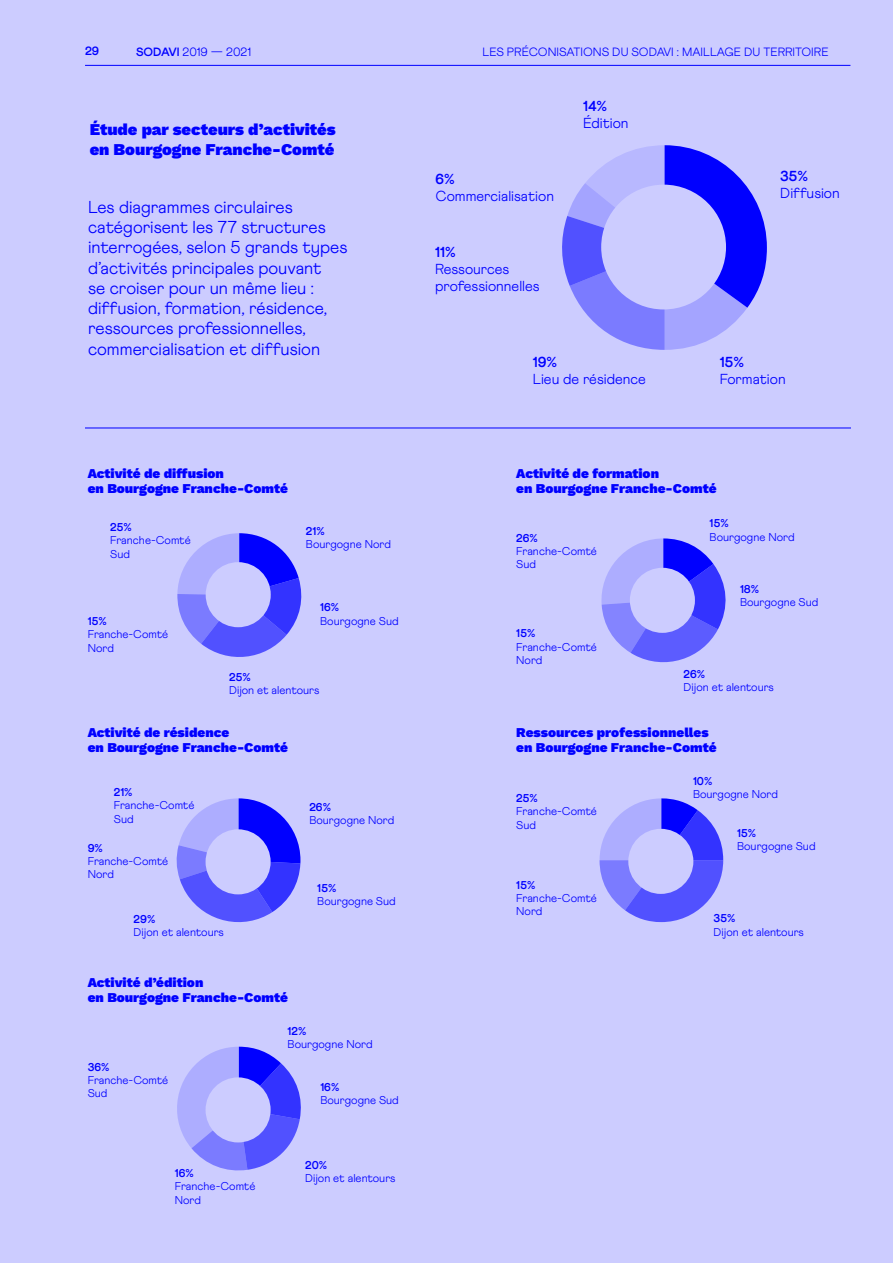
<style>
.page{position:relative;width:893px;height:1263px;background:#ccf}
.page>*{position:absolute;margin:0;border:0;box-sizing:border-box;transform-origin:0 0}
.t1{font:300 17.25px/20.2px "Athletics";color:#00f}
.t2{font:900 16.5px/20.2px "Work Sans";color:#00f}
.t3{font:300 14.55px/17px "Athletics";color:#00f}
.t4{font:700 14.55px "Athletics";color:#00f}
.t5{font:900 13.5px/15px "Work Sans";color:#00f}
.t6{font:300 12px "Athletics";color:#00f}
.t7{font:700 12px "Athletics";color:#00f}
.t8{font:300 11.4px/13.2px "Athletics";color:#00f}
.t9{font:700 11.4px "Athletics";color:#00f}
.s1{font-weight:700}
</style>
<div class="page">
<svg style="left:562px;top:145px;width:205px;height:205px"></svg>
<svg style="left:177px;top:533px;width:124px;height:124px"></svg>
<svg style="left:599px;top:798px;width:124px;height:124px"></svg>
<svg style="left:601px;top:538px;width:124px;height:124px"></svg>
<div style="left:630px;top:568px;width:65px;height:65px;background:#ccf;border-radius:50%"></div>
<svg style="left:177px;top:798px;width:123px;height:124px"></svg>
<svg style="left:177px;top:1047px;width:124px;height:123px"></svg>
<hr style="left:85px;top:428px;width:765px;height:1px;background:#00f">
<div style="left:601px;top:185px;width:125px;height:124px;background:#ccf;border-radius:50%"></div>
<div style="left:206px;top:562px;width:65px;height:65px;background:#ccf;border-radius:50%"></div>
<div style="left:206px;top:829px;width:65px;height:65px;background:#ccf;border-radius:50%"></div>
<div style="left:628px;top:829px;width:65px;height:65px;background:#ccf;border-radius:50%"></div>
<div style="left:206px;top:1077px;width:65px;height:65px;background:#ccf;border-radius:50%"></div>
<hr style="left:85px;top:65px;width:765px;height:1px;background:#00f">
<p class="t7" style="left:85px;top:44px;width:16px">29</p>
<p class="t6" style="left:136px;top:45px;width:117px"><span class="s1">SODAVI</span> 2019 — 2021</p>
<p class="t6" style="left:483px;top:45px;width:295px">LES PRÉCONISATIO NS DU SODAVI : MAI LLAGE DU TERRI</p>
<p class="t6" style="left:795px;top:45px;width:14px">TOIRE</p>
<h2 class="t2" style="left:90px;top:120px;width:247px">Étude par secteurs d’activités en Bourgogne Franche-Comté</h2>
<p class="t1" style="left:88px;top:197px;width:261px">Les diagrammes circulaires catégorisent les 77 structures interrogées, selon 5 grands types d’activités principales pouvant<br>se croiser pour un même lieu : diffusion, formation, résidence, ressources professionnelles, commercialisation et diffusion</p>
<p class="t4" style="left:435px;top:170px;width:21px">6%</p>
<p class="t3" style="left:435px;top:187px;width:120px">Commercialisation</p>
<p class="t4" style="left:435px;top:244px;width:22px">11%</p>
<p class="t3" style="left:435px;top:261px;width:106px">Ressources professionnelles</p>
<p class="t4" style="left:583px;top:97px;width:26px">14%</p>
<p class="t3" style="left:583px;top:115px;width:47px">Édition</p>
<p class="t4" style="left:533px;top:354px;width:26px">19%</p>
<p class="t3" style="left:533px;top:371px;width:115px">Lieu de résidence</p>
<p class="t4" style="left:780px;top:168px;width:29px">35%</p>
<p class="t3" style="left:780px;top:185px;width:61px">Diffusion</p>
<p class="t4" style="left:720px;top:353px;width:26px">15%</p>
<p class="t3" style="left:720px;top:371px;width:68px">Formation</p>
<p class="t5" style="left:88px;top:466px;width:202px">Activité de diffusion<br>en Bourgogne Franche-Comté</p>
<p class="t5" style="left:516px;top:466px;width:202px">Activité de formation<br>en Bourgogne Franche-Comté</p>
<p class="t9" style="left:110px;top:521px;width:23px">25%</p>
<p class="t8" style="left:110px;top:534px;width:82px">Franche-Comté<br>Sud</p>
<p class="t9" style="left:88px;top:614px;width:21px">15%</p>
<p class="t8" style="left:88px;top:628px;width:82px">Franche-Comté<br>Nord</p>
<p class="t9" style="left:306px;top:524px;width:20px">21%</p>
<p class="t8" style="left:306px;top:537px;width:87px">Bourgogne Nord</p>
<p class="t9" style="left:320px;top:601px;width:20px">16%</p>
<p class="t8" style="left:320px;top:614px;width:80px">Bourgogne Sud</p>
<p class="t9" style="left:229px;top:670px;width:23px">25%</p>
<p class="t8" style="left:229px;top:683px;width:92px">Dijon et alentours</p>
<p class="t5" style="left:88px;top:726px;width:202px">Activité de résidence<br>en Bourgogne Franche-Comté</p>
<p class="t9" style="left:114px;top:785px;width:20px">21%</p>
<p class="t8" style="left:114px;top:799px;width:82px">Franche-Comté<br>Sud</p>
<p class="t9" style="left:309px;top:800px;width:23px">26%</p>
<p class="t8" style="left:309px;top:813px;width:87px">Bourgogne Nord</p>
<p class="t9" style="left:88px;top:841px;width:17px">9%</p>
<p class="t8" style="left:88px;top:855px;width:82px">Franche-Comté<br>Nord</p>
<p class="t9" style="left:134px;top:912px;width:23px">29%</p>
<p class="t8" style="left:134px;top:925px;width:92px">Dijon et alentours</p>
<p class="t5" style="left:88px;top:976px;width:202px">Activité d’édition<br>en Bourgogne Franche-Comté</p>
<p class="t9" style="left:317px;top:881px;width:21px">15%</p>
<p class="t8" style="left:317px;top:895px;width:80px">Bourgogne Sud</p>
<p class="t9" style="left:88px;top:1060px;width:23px">36%</p>
<p class="t8" style="left:88px;top:1073px;width:82px">Franche-Comté<br>Sud</p>
<p class="t9" style="left:175px;top:1166px;width:20px">16%</p>
<p class="t8" style="left:175px;top:1180px;width:82px">Franche-Comté<br>Nord</p>
<p class="t9" style="left:288px;top:1024px;width:20px">12%</p>
<p class="t8" style="left:288px;top:1037px;width:87px">Bourgogne Nord</p>
<p class="t9" style="left:320px;top:1080px;width:20px">16%</p>
<p class="t8" style="left:320px;top:1094px;width:80px">Bourgogne Sud</p>
<p class="t9" style="left:305px;top:1158px;width:23px">20%</p>
<p class="t8" style="left:305px;top:1171px;width:92px">Dijon et alentours</p>
<p class="t9" style="left:516px;top:531px;width:23px">26%</p>
<p class="t8" style="left:516px;top:544px;width:82px">Franche-Comté<br>Sud</p>
<p class="t9" style="left:516px;top:627px;width:21px">15%</p>
<p class="t8" style="left:516px;top:640px;width:82px">Franche-Comté<br>Nord</p>
<p class="t9" style="left:710px;top:517px;width:21px">15%</p>
<p class="t8" style="left:710px;top:530px;width:87px">Bourgogne Nord</p>
<p class="t9" style="left:740px;top:582px;width:20px">18%</p>
<p class="t8" style="left:740px;top:596px;width:80px">Bourgogne Sud</p>
<p class="t9" style="left:684px;top:667px;width:23px">26%</p>
<p class="t8" style="left:684px;top:681px;width:92px">Dijon et alentours</p>
<p class="t5" style="left:516px;top:726px;width:202px">Ressources professionnelles en Bourgogne Franche-Comté</p>
<p class="t9" style="left:516px;top:791px;width:23px">25%</p>
<p class="t8" style="left:516px;top:805px;width:82px">Franche-Comté<br>Sud</p>
<p class="t9" style="left:516px;top:878px;width:21px">15%</p>
<p class="t8" style="left:516px;top:892px;width:82px">Franche-Comté<br>Nord</p>
<p class="t9" style="left:693px;top:774px;width:21px">10%</p>
<p class="t8" style="left:693px;top:788px;width:87px">Bourgogne Nord</p>
<p class="t9" style="left:737px;top:826px;width:21px">15%</p>
<p class="t8" style="left:737px;top:840px;width:80px">Bourgogne Sud</p>
<p class="t9" style="left:714px;top:912px;width:23px">35%</p>
<p class="t8" style="left:714px;top:925px;width:92px">Dijon et alentours</p>
</div>
